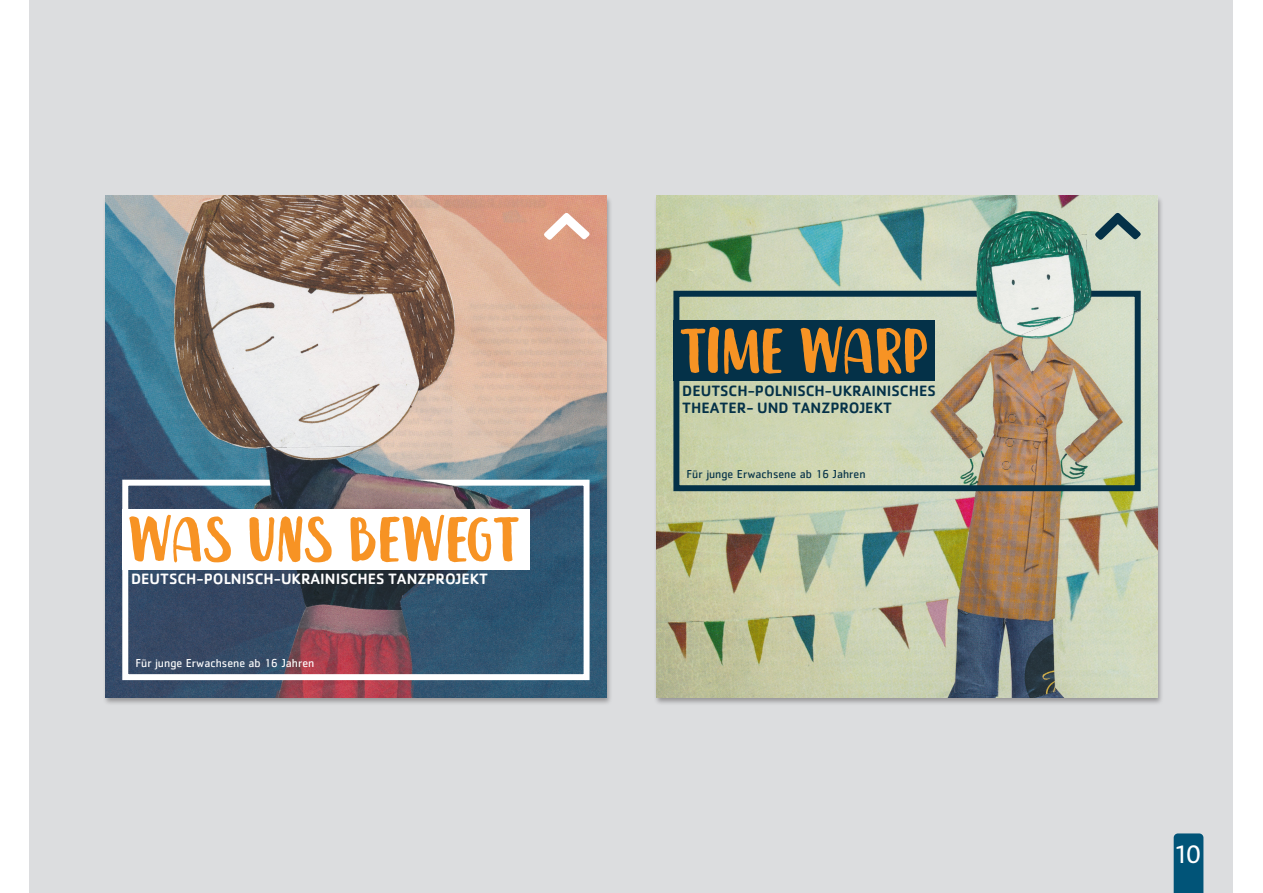
<style>
.page{position:relative;width:1263px;height:893px;background:#fff}
.page>*{position:absolute;margin:0;border:0;box-sizing:border-box;transform-origin:0 0}
.t1{font:62.1px "Leira";letter-spacing:.01em;color:#f79324}
.t2{font:30px "Greta Sans Std";color:#fff}
.t3{font:500 15.6px/17.9px "Cachet Std";color:#043148}
.t4{font:500 15.6px "Cachet Std";color:#fff}
.t5{font:12px "Cachet Std";color:#fff}
.t6{font:12px "Cachet Std";color:#043148}
</style>
<div class="page">
<div style="left:30px;top:0;width:1203px;height:893px;background:#dcdddf"></div>
<div style="left:1174px;top:833px;width:29px;height:60px;background:#015478"></div>
<div style="left:102px;top:195px;width:511px;height:511px;background:#231f20;opacity:.37"></div>
<img style="left:105px;top:196px;width:501px;height:501px">
<div style="left:122px;top:480px;width:467px;height:200px;border:6px solid #fff"></div>
<div style="left:122px;top:509px;width:407px;height:61px;background:#fff"></div>
<svg style="left:543px;top:213px;width:47px;height:27px"></svg>
<div style="left:653px;top:195px;width:511px;height:511px;background:#231f20;opacity:.37"></div>
<img style="left:656px;top:196px;width:501px;height:501px">
<div style="left:673px;top:291px;width:468px;height:200px;border:6px solid #043148"></div>
<div style="left:673px;top:321px;width:262px;height:60px;background:#043148"></div>
<svg style="left:1094px;top:213px;width:47px;height:27px"></svg>
<h1 class="t1" style="left:128px;top:498px;width:393px">WAS UNS BEWEGT</h1>
<p class="t4" style="left:131px;top:570px;width:358px">DEUTSCH-POLNISCH-UKRAINISCHES TANZPROJEKT</p>
<p class="t5" style="left:135px;top:656px;width:181px">Für junge Erwachsene ab 16 Jahren</p>
<h1 class="t1" style="left:680px;top:310px;width:250px">TIME WARP</h1>
<p class="t3" style="left:682px;top:381px;width:255px">DEUTSCH-POLNISCH-UKRAINISCHES<br>THEATER- UND TANZPROJEKT</p>
<p class="t6" style="left:686px;top:467px;width:181px">Für junge Erwachsene ab 16 Jahren</p>
<h2 class="t2" style="left:1176px;top:837px;width:27px">10</h2>
</div>
